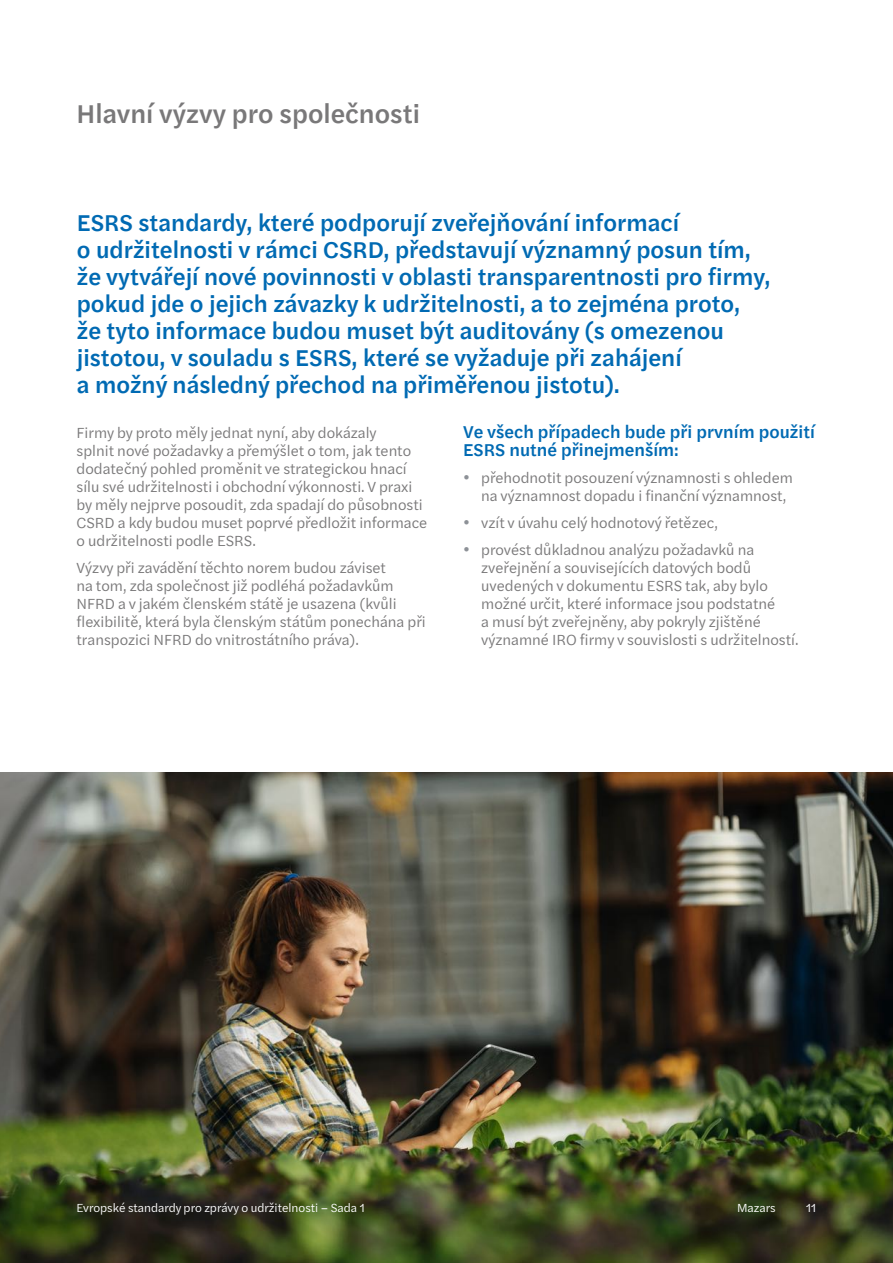
<style>
.page{position:relative;width:893px;height:1263px;background:#fff}
.page>*{position:absolute;margin:0;border:0;box-sizing:border-box;transform-origin:0 0}
.t1{font:500 27px "Halyard Text";color:#797879}
.t2{font:500 24px/27px "Halyard Text";color:#006ab3}
.t3{font:500 18px/18px "Halyard Text";color:#006ab3}
.t4{font:15px/18px "Halyard Text";color:#797879}
.t5{font:12px "Halyard Text";color:#fff}
.s1{color:#8d9197}
</style>
<div class="page">
<img style="left:0;top:772px;width:893px;height:491px">
<h1 class="t1" style="left:77px;top:94px;width:345px">Hlavní výzvy pro společnosti</h1>
<p class="t2" style="left:77px;top:208px;width:695px">ESRS standardy, které podporují zveřejňování informací<br>o udržitelnosti v rámci CSRD, představují významný posun tím, že vytvářejí nové povinnosti v oblasti transparentnosti pro firmy, pokud jde o jejich závazky k udržitelnosti, a to zejména proto, že tyto informace budou muset být auditovány (s omezenou jistotou, v souladu s ESRS, které se vyžaduje při zahájení<br>a možný následný přechod na přiměřenou jistotu).</p>
<p class="t4" style="left:77px;top:423px;width:352px">Firmy by proto měly jednat nyní, aby dokázaly<br>splnit nové požadavky a přemýšlet o tom, jak tento dodatečný pohled proměnit ve strategickou hnací sílu své udržitelnosti i obchodní výkonnosti. V praxi by měly nejprve posoudit, zda spadají do působnosti CSRD a kdy budou muset poprvé předložit informace o udržitelnosti podle ESRS.</p>
<p class="t4" style="left:77px;top:558px;width:351px">Výzvy při zavádění těchto norem budou záviset<br>na tom, zda společnost již podléhá požadavkům NFRD a v jakém členském státě je usazena (kvůli flexibilitě, která byla členským státům ponechána při transpozici NFRD do vnitrostátního práva).</p>
<p class="t3" style="left:463px;top:422px;width:353px">Ve všech případech bude při prvním použití<br>ESRS nutné přinejmenším:</p>
<p class="t4" style="left:481px;top:468px;width:313px;text-indent:-18px"><span class="s1">•</span> přehodnotit posouzení významnosti s ohledem na významnost dopadu i finanční významnost,</p>
<p class="t4" style="left:463px;top:513px;width:256px"><span class="s1">•</span> vzít v úvahu celý hodnotový řetězec,</p>
<p class="t4" style="left:481px;top:540px;width:319px;text-indent:-18px"><span class="s1">•</span> provést důkladnou analýzu požadavků na zveřejnění a souvisejících datových bodů uvedených v dokumentu ESRS tak, aby bylo možné určit, které informace jsou podstatné<br>a musí být zveřejněny, aby pokryly zjištěné významné IRO firmy v souvislosti s udržitelností.</p>
<p class="t5" style="left:77px;top:1199px;width:290px">Evropské standardy pro zprávy o udržitelnosti – Sada 1</p>
<p class="t5" style="left:737px;top:1199px;width:40px">Mazars</p>
<p class="t5" style="left:806px;top:1199px;width:12px">11</p>
</div>
